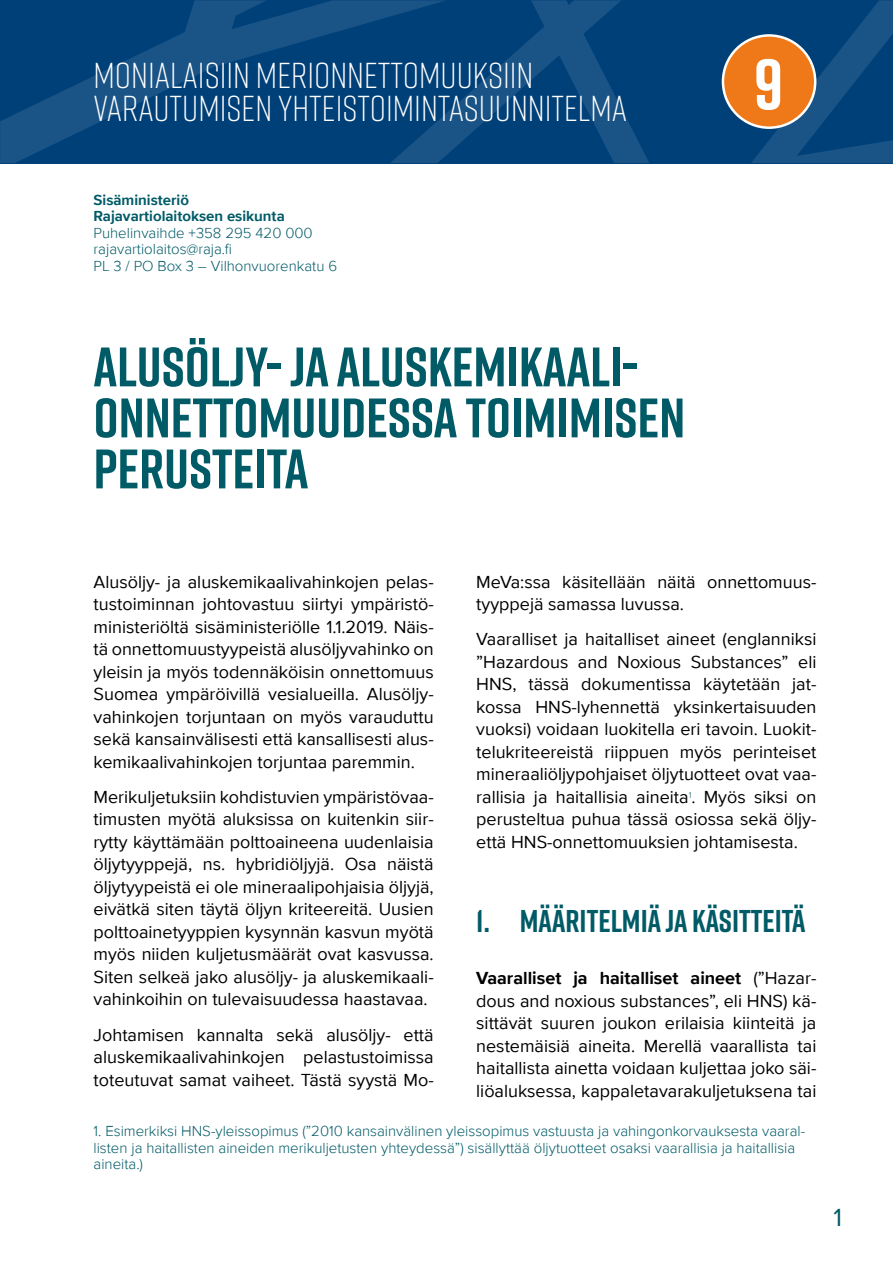
<style>
.page{position:relative;width:893px;height:1263px;background:#fff}
.page>*{position:absolute;margin:0;border:0;box-sizing:border-box;transform-origin:0 0}
.t1{font:700 71.55px "Rift";color:#fff}
.Otsikko_1{font:700 55.5px/51px "Rift";color:#005b67}
.t2{font:300 36px/33px "Rift";color:#fff}
.Otsikko_2{font:700 31.5px "Rift";color:#005b67}
.t3{font:25.5px "Proxima Nova A";color:#005b67}
.t4{font:18px/22.5px "Proxima Nova";color:#000;text-align:justify}
.Alaviite{font:300 15px/16.5px "Proxima Nova";color:#005b67}
.Alaviite-2{font:700 15px/16.5px "Proxima Nova";color:#005b67}
.s1{font-weight:700}
</style>
<div class="page">
<svg style="left:0;top:0;width:893px;height:163px;background:#07457c"></svg>
<div style="left:723px;top:35px;width:92px;height:93px;background:#ef7918;border-radius:50%"></div>
<div style="left:722px;top:34px;width:94px;height:95px;border:2px solid #fff;border-radius:50%"></div>
<p class="t2" style="left:94px;top:57px;width:535px">MONIALAISIIN MERIONNETTOMUUKSIIN<br>VARAUTUMISEN YHTEISTOIMINTASUUNNITELMA</p>
<p class="Alaviite-2" style="left:94px;top:191px;width:193px">Sisäministeriö<br>Rajavartiolaitoksen esikunta</p>
<p class="Alaviite" style="left:94px;top:224px;width:221px">Puhelinvaihde +358 295 420 000</p>
<p class="Alaviite" style="left:94px;top:240px;width:140px">rajavartiolaitos@raja.fi</p>
<p class="Alaviite" style="left:94px;top:257px;width:245px">PL 3 / PO Box 3 – Vilhonvuorenkatu 6</p>
<p class="Otsikko_1" style="left:94px;top:340px;width:593px">ALUSÖLJY- JA ALUSKEMIKAALI-<br>ONNETTOMUUDESSA TOIMIMISEN<br>PERUSTEITA</p>
<p class="t1" style="left:753px;top:33px;width:32px">9</p>
<p class="t4" style="left:94px;top:570px;width:342px">Alusöljy- ja aluskemikaalivahinkojen pelas&shy;tustoiminnan johtovastuu siirtyi ympäristö&shy;ministeriöltä sisäministeriölle 1.1.2019. Näis&shy;tä onnettomuustyypeistä alusöljyvahinko on yleisin ja myös todennäköisin onnettomuus Suomea ympäröivillä vesialueilla. Alusöljy&shy;vahinkojen torjuntaan on myös varauduttu sekä kansainvälisesti että kansallisesti alus&shy;kemikaalivahinkojen torjuntaa paremmin.</p>
<p class="t4" style="left:94px;top:785px;width:342px">Merikuljetuksiin kohdistuvien ympäristövaa&shy;timusten myötä aluksissa on kuitenkin siir&shy;rytty käyttämään polttoaineena uudenlaisia öljytyyppejä, ns. hybridiöljyjä. Osa näistä öljytyypeistä ei ole mineraalipohjaisia öljyjä, eivätkä siten täytä öljyn kriteereitä. Uusien polttoainetyyppien kysynnän kasvun myötä myös niiden kuljetusmäärät ovat kasvussa.<br>Siten selkeä jako alusöljy- ja aluskemikaali&shy;vahinkoihin on tulevaisuudessa haastavaa.</p>
<p class="t4" style="left:94px;top:1023px;width:342px">Johtamisen kannalta sekä alusöljy- että aluskemikaalivahinkojen pelastustoimissa toteutuvat samat vaiheet. Tästä syystä Mo-</p>
<p class="Alaviite" style="left:94px;top:1122px;width:713px">1. Esimerkiksi HNS-yleissopimus (”2010 kansainvälinen yleissopimus vastuusta ja vahingonkorvauksesta vaaral&shy;listen ja haitallisten aineiden merikuljetusten yhteydessä”) sisällyttää öljytuotteet osaksi vaarallisia ja haitallisia aineita.)</p>
<p class="t4" style="left:476px;top:570px;width:342px">MeVa:ssa käsitellään näitä onnettomuus&shy;tyyppejä samassa luvussa.</p>
<p class="t4" style="left:476px;top:627px;width:342px">Vaaralliset ja haitalliset aineet (englanniksi ”Hazardous and Noxious Substances” eli HNS, tässä dokumentissa käytetään jat&shy;kossa HNS-lyhennettä yksinkertaisuuden vuoksi) voidaan luokitella eri tavoin. Luokit&shy;telukriteereistä riippuen myös perinteiset mineraaliöljypohjaiset öljytuotteet ovat vaa&shy;rallisia ja haitallisia aineita<sup>1</sup>. Myös siksi on perusteltua puhua tässä osiossa sekä öljy&shy;että HNS-onnettomuuksien johtamisesta.</p>
<p class="Otsikko_2" style="left:476px;top:898px;width:331px">1. MÄÄRITELMIÄ JA KÄSITTEITÄ</p>
<p class="t4" style="left:476px;top:966px;width:342px"><span class="s1">Vaaralliset ja haitalliset aineet</span> (”Hazar&shy;dous and noxious substances”, eli HNS) kä&shy;sittävät suuren joukon erilaisia kiinteitä ja nestemäisiä aineita. Merellä vaarallista tai haitallista ainetta voidaan kuljettaa joko säi&shy;liöaluksessa, kappaletavarakuljetuksena tai</p>
<h3 class="t3" style="left:833px;top:1198px;width:10px">1</h3>
</div>
